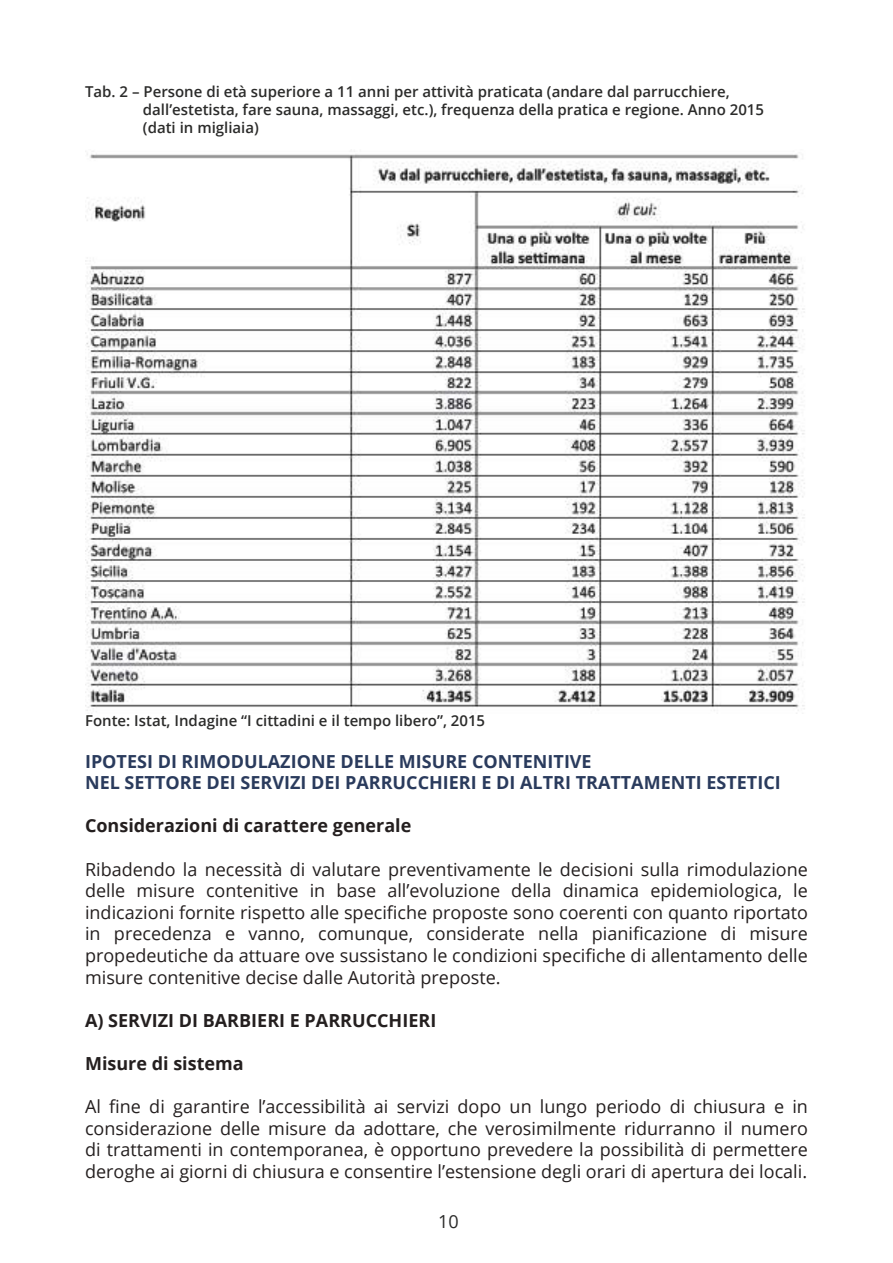
<style>
.page{position:relative;width:893px;height:1263px;background:#fff}
.page>*{position:absolute;margin:0;border:0;box-sizing:border-box;transform-origin:0 0}
.t1{font:18px/21.6px "Open Sans";color:#241f1f;text-align:justify}
.t2{font:700 18px/21.6px "Open Sans";color:#2a3b5d}
.t3{font:700 18px "Open Sans";color:#241f1f}
.t4{font:18px "Open Sans";color:#2b2b2a}
.t5{font:600 15px/18px "Open Sans";color:#2b2b2a}
</style>
<div class="page">
<img style="left:85px;top:151px;width:720px;height:560px">
<p class="t5" style="left:143px;top:82px;width:623px;text-indent:-58px">Tab. 2 – Persone di età superiore a 11 anni per attività praticata (andare dal parrucchiere, dall’estetista, fare sauna, massaggi, etc.), frequenza della pratica e regione. Anno 2015 (dati in migliaia)</p>
<p class="t5" style="left:85px;top:711px;width:402px">Fonte: Istat, Indagine “I cittadini e il tempo libero”, 2015</p>
<p class="t2" style="left:85px;top:750px;width:697px">IPOTESI DI RIMODULAZIONE DELLE MISURE CONTENITIVE<br>NEL SETTORE DEI SERVIZI DEI PARRUCCHIERI E DI ALTRI TRATTAMENTI ESTETICI</p>
<p class="t3" style="left:85px;top:813px;width:328px">Considerazioni di carattere generale</p>
<p class="t1" style="left:85px;top:858px;width:724px">Ribadendo la necessità di valutare preventivamente le decisioni sulla rimodulazione delle misure contenitive in base all’evoluzione della dinamica epidemiologica, le indicazioni fornite rispetto alle specifiche proposte sono coerenti con quanto riportato in precedenza e vanno, comunque, considerate nella pianificazione di misure propedeutiche da attuare ove sussistano le condizioni specifiche di allentamento delle misure contenitive decise dalle Autorità preposte.</p>
<p class="t3" style="left:85px;top:1007px;width:353px">A) SERVIZI DI BARBIERI E PARRUCCHIERI</p>
<p class="t3" style="left:85px;top:1051px;width:160px">Misure di sistema</p>
<p class="t1" style="left:85px;top:1095px;width:724px">Al fine di garantire l’accessibilità ai servizi dopo un lungo periodo di chiusura e in considerazione delle misure da adottare, che verosimilmente ridurranno il numero di trattamenti in contemporanea, è opportuno prevedere la possibilità di permettere deroghe ai giorni di chiusura e consentire l’estensione degli orari di apertura dei locali.</p>
<p class="t4" style="left:438px;top:1209px;width:22px">10</p>
</div>
